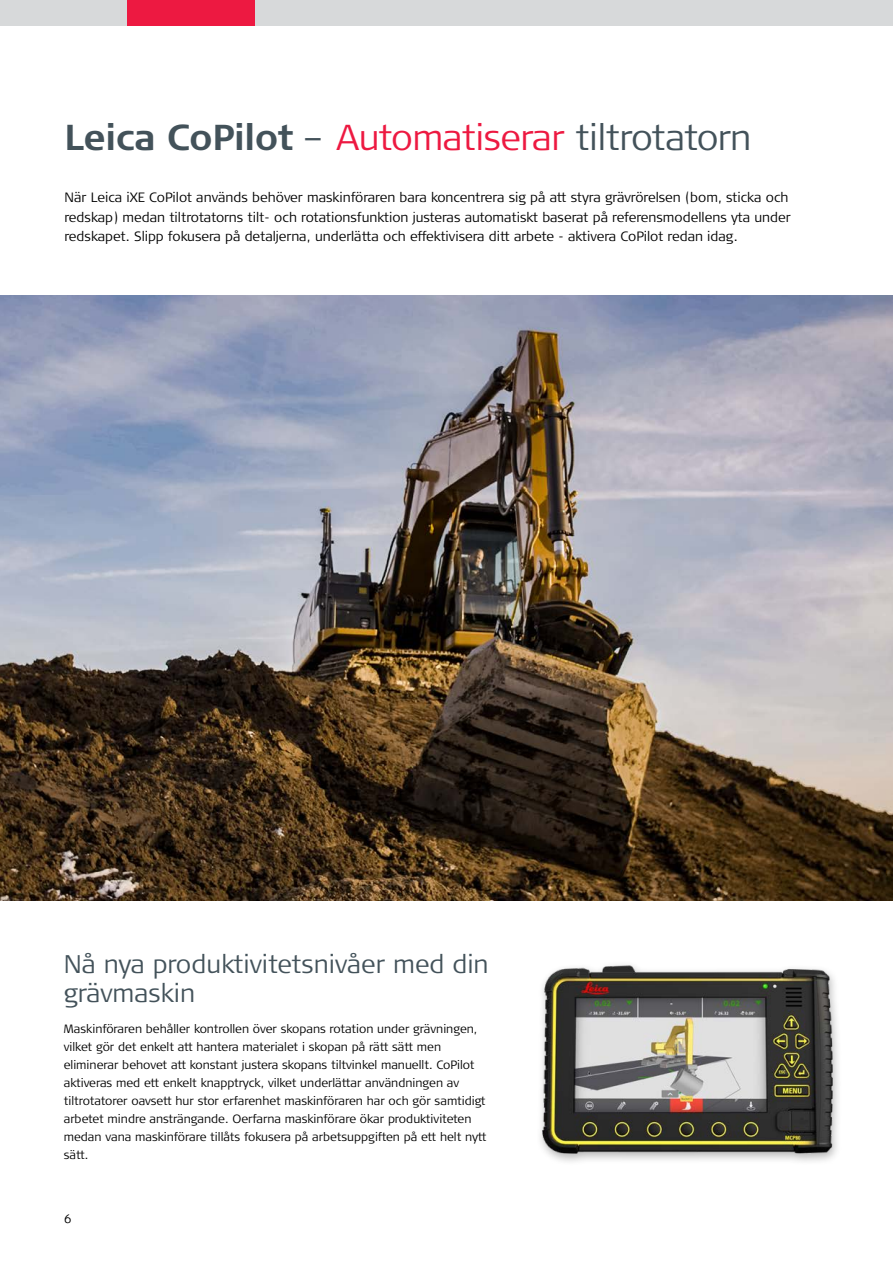
<style>
.page{position:relative;width:893px;height:1263px;background:#fff}
.page>*{position:absolute;margin:0;border:0;box-sizing:border-box;transform-origin:0 0}
.t1{font:300 36px "Signa Column";letter-spacing:-.02em;color:#43525a}
.t2{font:300 25.5px/28.5px "Signa Column";color:#43525a}
.t3{font:300 13.5px/19.5px "Signa Column";color:#000}
.t4{font:300 12px/18px "Signa Column";color:#000}
.s1{font-weight:700}
.s2{color:#ed1941}
</style>
<div class="page">
<div style="left:0;top:0;width:893px;height:26px;background:#d7d9da"></div>
<div style="left:128px;top:0;width:127px;height:26px;background:#ed1941"></div>
<div style="left:535px;top:961px;width:307px;height:205px;background:#000;opacity:.3"></div>
<img style="left:541px;top:964px;width:293px;height:191px">
<img style="left:0;top:296px;width:893px;height:605px">
<h1 class="t1" style="left:64px;top:115px;width:688px"><span class="s1">Leica CoPilot</span> – <span class="s2">Automatiserar</span> tiltrotatorn</h1>
<p class="t3" style="left:64px;top:188px;width:728px">När Leica iXE CoPilot används behöver maskinföraren bara koncentrera sig på att styra grävrörelsen (bom, sticka och redskap) medan tiltrotatorns tilt- och rotationsfunktion justeras automatiskt baserat på referensmodellens yta under redskapet. Slipp fokusera på detaljerna, underlätta och effektivisera ditt arbete - aktivera CoPilot redan idag.</p>
<h2 class="t2" style="left:64px;top:951px;width:426px">Nå nya produktivitetsnivåer med din grävmaskin</h2>
<p class="t4" style="left:64px;top:1020px;width:424px">Maskinföraren behåller kontrollen över skopans rotation under grävningen, vilket gör det enkelt att hantera materialet i skopan på rätt sätt men eliminerar behovet att konstant justera skopans tiltvinkel manuellt. CoPilot aktiveras med ett enkelt knapptryck, vilket underlättar användningen av tiltrotatorer oavsett hur stor erfarenhet maskinföraren har och gör samtidigt arbetet mindre ansträngande. Oerfarna maskinförare ökar produktiviteten medan vana maskinförare tillåts fokusera på arbetsuppgiften på ett helt nytt sätt.</p>
<p class="t4" style="left:64px;top:1210px;width:9px">6</p>
</div>
